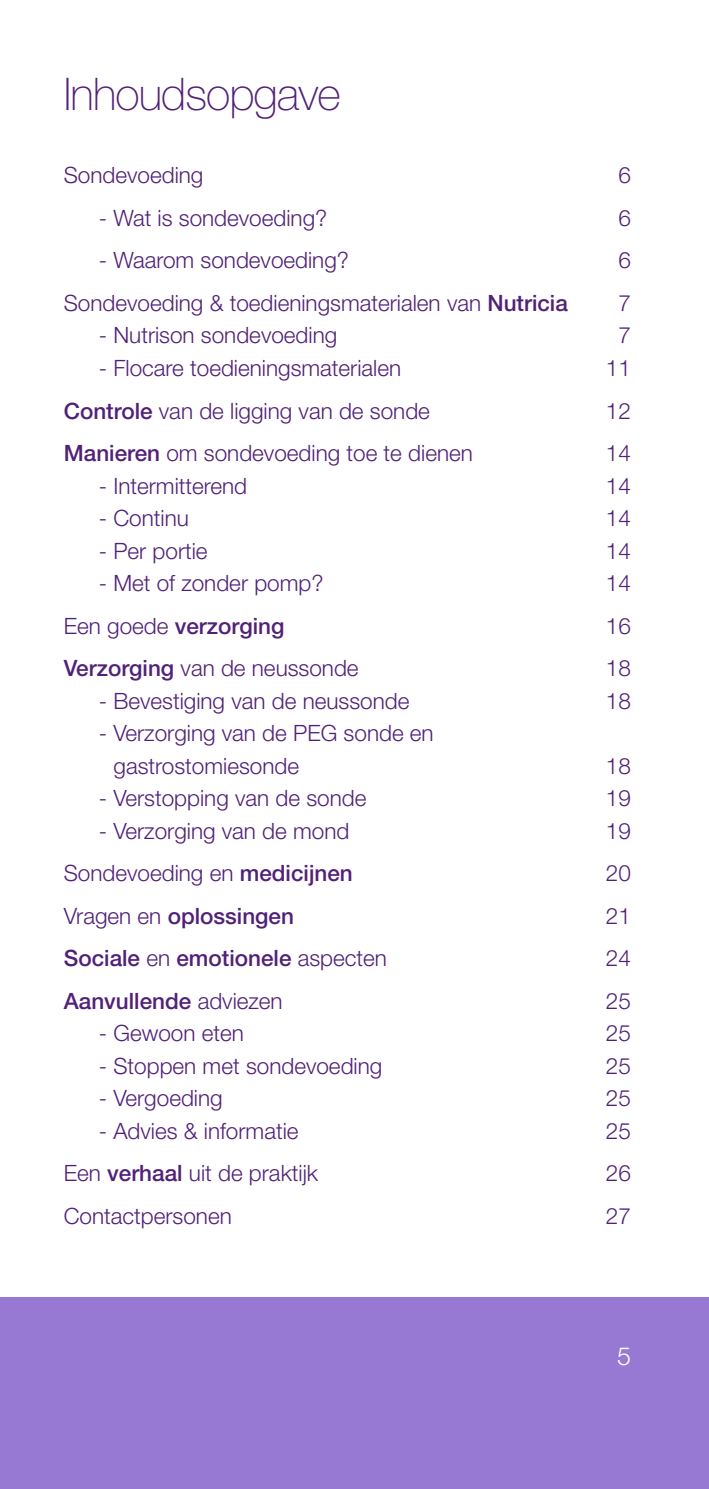
<style>
.page{position:relative;width:709px;height:1489px;background:#fff}
.page>*{position:absolute;margin:0;border:0;box-sizing:border-box;transform-origin:0 0}
.t1{font:100 45px "Helvetica Neue LT Std";letter-spacing:-.02em;color:#512178}
.t2{font:300 25px "Helvetica Neue LT Std";color:#fff}
.t3{font:300 22.5px/32.5px "Helvetica Neue LT Std";color:#512178}
.t4{font:500 22.5px "Helvetica Neue LT Std";color:#512178}
.s1{font-weight:500}
.s2{font-weight:300}
</style>
<div class="page">
<div style="left:0;top:1297px;width:709px;height:191px;background:#9778d3"></div>
<h1 class="t1" style="left:64px;top:68px;width:278px">Inhoudsopgave</h1>
<p class="t3" style="left:64px;top:159px;width:141px">Sondevoeding</p>
<p class="t3" style="left:618px;top:159px;width:14px">6</p>
<p class="t3" style="left:99px;top:201px;width:230px">- Wat is sondevoeding?</p>
<p class="t3" style="left:618px;top:201px;width:14px">6</p>
<p class="t3" style="left:99px;top:244px;width:252px">- Waarom sondevoeding?</p>
<p class="t3" style="left:618px;top:244px;width:14px">6</p>
<p class="t3" style="left:64px;top:286px;width:505px">Sondevoeding &amp; toedieningsmaterialen van <span class="s1">Nutricia</span></p>
<p class="t3" style="left:618px;top:286px;width:14px">7</p>
<p class="t3" style="left:99px;top:319px;width:240px">- Nutrison sondevoeding</p>
<p class="t3" style="left:618px;top:319px;width:14px">7</p>
<p class="t3" style="left:99px;top:351px;width:304px">- Flocare toedieningsmaterialen</p>
<p class="t3" style="left:606px;top:351px;width:27px">11</p>
<p class="t3" style="left:64px;top:394px;width:367px"><span class="s1">Controle</span> van de ligging van de sonde</p>
<p class="t3" style="left:606px;top:394px;width:27px">12</p>
<p class="t3" style="left:64px;top:436px;width:410px"><span class="s1">Manieren</span> om sondevoeding toe te dienen</p>
<p class="t3" style="left:606px;top:436px;width:27px">14</p>
<p class="t3" style="left:99px;top:469px;width:150px">- Intermitterend</p>
<p class="t3" style="left:606px;top:469px;width:27px">14</p>
<p class="t3" style="left:99px;top:501px;width:91px">- Continu</p>
<p class="t3" style="left:606px;top:501px;width:27px">14</p>
<p class="t3" style="left:99px;top:534px;width:110px">- Per portie</p>
<p class="t3" style="left:606px;top:534px;width:27px">14</p>
<p class="t3" style="left:99px;top:566px;width:226px">- Met of zonder pomp?</p>
<p class="t3" style="left:606px;top:566px;width:27px">14</p>
<p class="t4" style="left:64px;top:612px;width:222px"><span class="s2">Een goede</span> verzorging</p>
<p class="t3" style="left:606px;top:609px;width:27px">16</p>
<p class="t3" style="left:64px;top:651px;width:296px"><span class="s1">Verzorging</span> van de neussonde</p>
<p class="t3" style="left:606px;top:651px;width:27px">18</p>
<p class="t3" style="left:99px;top:684px;width:312px">- Bevestiging van de neussonde</p>
<p class="t3" style="left:606px;top:684px;width:27px">18</p>
<p class="t3" style="left:114px;top:716px;width:321px;text-indent:-15px">- Verzorging van de PEG sonde en gastrostomiesonde</p>
<p class="t3" style="left:606px;top:749px;width:27px">18</p>
<p class="t3" style="left:99px;top:781px;width:269px">- Verstopping van de sonde</p>
<p class="t3" style="left:606px;top:781px;width:27px">19</p>
<p class="t3" style="left:99px;top:813px;width:252px">- Verzorging van de mond</p>
<p class="t3" style="left:606px;top:813px;width:27px">19</p>
<p class="t3" style="left:64px;top:856px;width:290px">Sondevoeding en <span class="s1">medicijnen</span></p>
<p class="t3" style="left:606px;top:856px;width:27px">20</p>
<p class="t4" style="left:64px;top:902px;width:232px"><span class="s2">Vragen en</span> oplossingen</p>
<p class="t3" style="left:606px;top:899px;width:27px">21</p>
<p class="t4" style="left:64px;top:944px;width:325px">Sociale <span class="s2">en</span> emotionele <span class="s2">aspecten</span></p>
<p class="t3" style="left:606px;top:941px;width:27px">24</p>
<p class="t4" style="left:64px;top:987px;width:220px">Aanvullende <span class="s2">adviezen</span></p>
<p class="t3" style="left:606px;top:984px;width:27px">25</p>
<p class="t3" style="left:99px;top:1016px;width:147px">- Gewoon eten</p>
<p class="t3" style="left:606px;top:1016px;width:27px">25</p>
<p class="t3" style="left:99px;top:1048px;width:285px">- Stoppen met sondevoeding</p>
<p class="t3" style="left:606px;top:1048px;width:27px">25</p>
<p class="t3" style="left:99px;top:1081px;width:125px">- Vergoeding</p>
<p class="t3" style="left:606px;top:1081px;width:27px">25</p>
<p class="t3" style="left:99px;top:1113px;width:201px">- Advies &amp; informatie</p>
<p class="t3" style="left:606px;top:1113px;width:27px">25</p>
<p class="t3" style="left:64px;top:1156px;width:256px">Een <span class="s1">verhaal</span> uit de praktijk</p>
<p class="t3" style="left:606px;top:1156px;width:27px">26</p>
<p class="t3" style="left:64px;top:1198px;width:169px">Contactpersonen</p>
<p class="t3" style="left:606px;top:1198px;width:27px">27</p>
<p class="t2" style="left:617px;top:1340px;width:15px">5</p>
</div>
